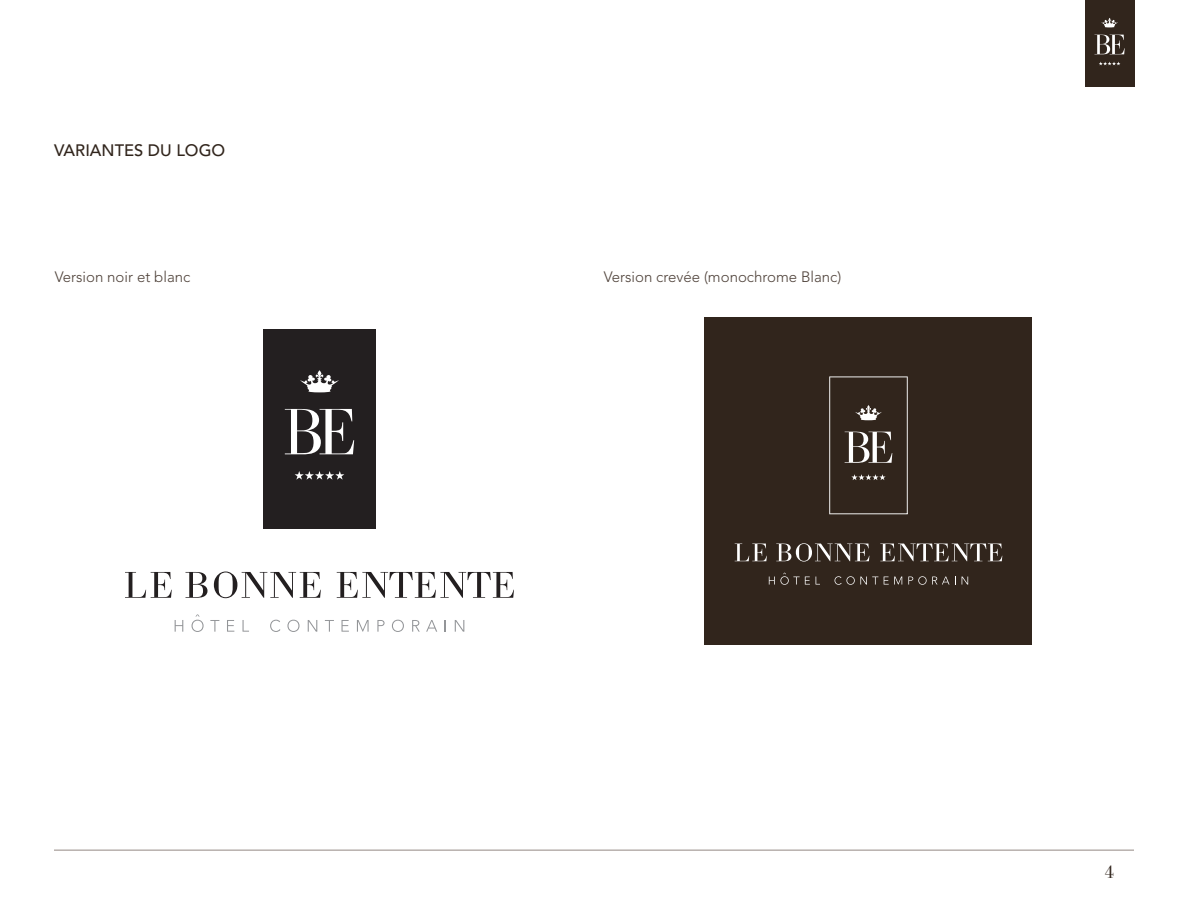
<style>
.page{position:relative;width:1188px;height:918px;background:#fff}
.page>*{position:absolute;margin:0;border:0;box-sizing:border-box;transform-origin:0 0}
.t1{font:300 18px "B Bodoni";color:#31251c}
.t2{font:500 16.5px "Avenir";color:#31251c}
.t3{font:300 15px "Avenir";color:#4e4139}
</style>
<div class="page">
<hr style="left:54px;top:850px;width:1080px;height:1px;background:#948984">
<div style="left:1085px;top:0;width:49px;height:86px;background:#31251c"></div>
<svg style="left:1099px;top:62px;width:21px;height:3px"></svg>
<svg style="left:1097px;top:35px;width:28px;height:19px"></svg>
<svg style="left:1101px;top:18px;width:17px;height:9px"></svg>
<div style="left:705px;top:317px;width:327px;height:327px;background:#31251c"></div>
<svg style="left:776px;top:543px;width:93px;height:19px"></svg>
<svg style="left:735px;top:544px;width:32px;height:17px"></svg>
<svg style="left:880px;top:544px;width:122px;height:17px"></svg>
<svg style="left:816px;top:577px;width:4px;height:8px"></svg>
<svg style="left:835px;top:576px;width:43px;height:9px"></svg>
<svg style="left:884px;top:577px;width:18px;height:8px"></svg>
<svg style="left:908px;top:576px;width:48px;height:9px"></svg>
<svg style="left:962px;top:577px;width:6px;height:8px"></svg>
<svg style="left:769px;top:573px;width:41px;height:12px"></svg>
<svg style="left:829px;top:376px;width:79px;height:138px"></svg>
<svg style="left:186px;top:572px;width:22px;height:26px"></svg>
<svg style="left:214px;top:572px;width:107px;height:26px"></svg>
<svg style="left:125px;top:572px;width:47px;height:26px"></svg>
<svg style="left:337px;top:572px;width:177px;height:26px"></svg>
<svg style="left:175px;top:620px;width:8px;height:12px"></svg>
<svg style="left:210px;top:620px;width:9px;height:12px"></svg>
<svg style="left:227px;top:620px;width:7px;height:12px"></svg>
<svg style="left:243px;top:620px;width:6px;height:12px"></svg>
<svg style="left:270px;top:620px;width:10px;height:12px"></svg>
<svg style="left:287px;top:620px;width:13px;height:12px"></svg>
<svg style="left:308px;top:620px;width:9px;height:12px"></svg>
<svg style="left:325px;top:620px;width:9px;height:12px"></svg>
<svg style="left:342px;top:620px;width:7px;height:12px"></svg>
<svg style="left:357px;top:620px;width:12px;height:12px"></svg>
<svg style="left:377px;top:620px;width:8px;height:12px"></svg>
<svg style="left:392px;top:620px;width:12px;height:12px"></svg>
<svg style="left:412px;top:620px;width:8px;height:12px"></svg>
<svg style="left:426px;top:620px;width:11px;height:12px"></svg>
<svg style="left:445px;top:620px;width:1px;height:12px"></svg>
<svg style="left:455px;top:620px;width:9px;height:12px"></svg>
<svg style="left:192px;top:614px;width:12px;height:18px"></svg>
<div style="left:263px;top:329px;width:113px;height:200px;background:#231f20"></div>
<svg style="left:295px;top:471px;width:49px;height:9px"></svg>
<svg style="left:285px;top:409px;width:69px;height:45px"></svg>
<svg style="left:300px;top:370px;width:39px;height:22px"></svg>
<p class="t2" style="left:54px;top:141px;width:173px">VARIANTES DU LOGO</p>
<p class="t3" style="left:55px;top:268px;width:137px">Version noir et blanc</p>
<p class="t3" style="left:604px;top:268px;width:239px">Version crevée (monochrome Blanc)</p>
<p class="t1" style="left:1105px;top:861px;width:11px">4</p>
</div>
